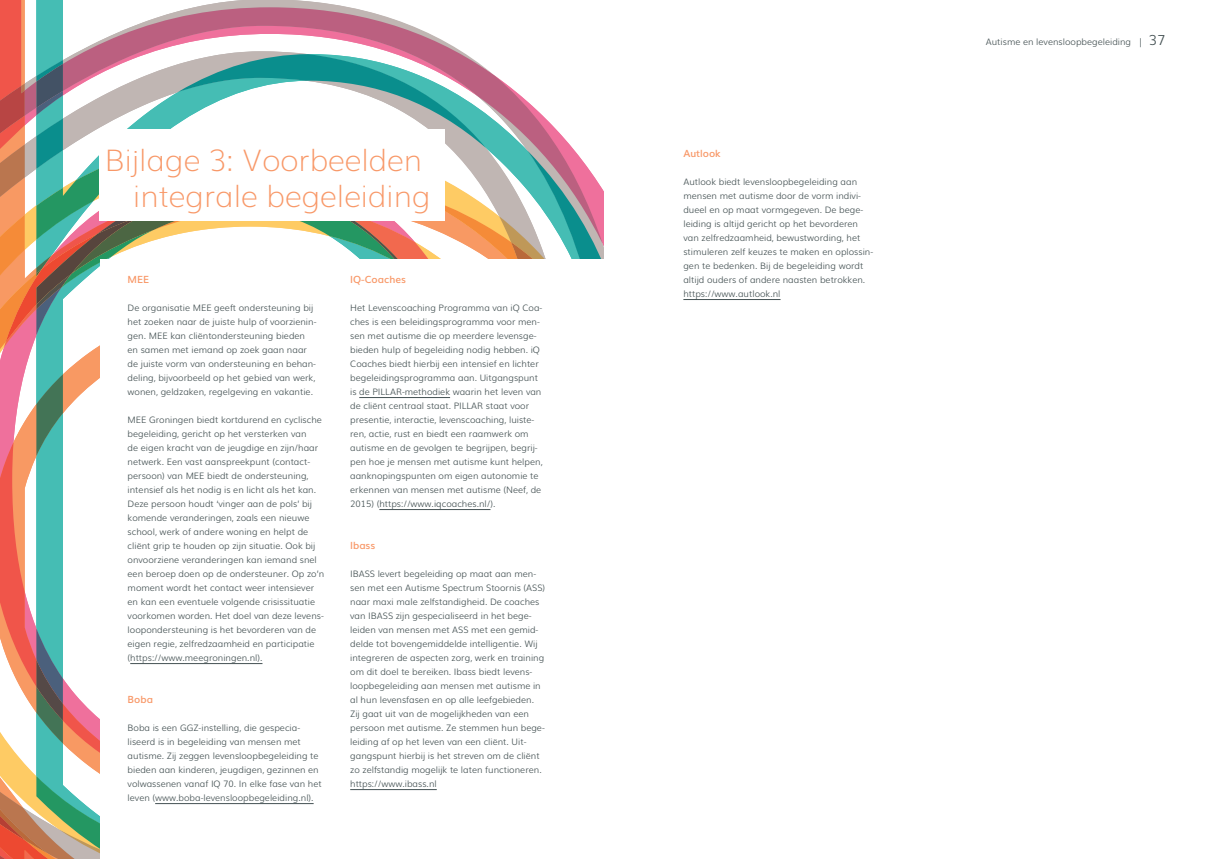
<style>
.page{position:relative;width:1208px;height:859px;background:#fff}
.page>*{position:absolute;margin:0;border:0;box-sizing:border-box;transform-origin:0 0}
.t1{font:200 30px/36px "Muli";color:#f89868;text-align:right}
.t2{font:600 10px "Muli";color:#f89868}
.t3{font:300 9px/14px "Muli";color:#445153}
.s1{font-size:14px}
</style>
<div class="page">
<svg style="left:0;top:0;width:604px;height:859px"></svg>
<div style="left:100px;top:259px;width:504px;height:600px;background:#fff"></div>
<hr style="left:683px;top:299px;width:97px;height:1px;background:#445153">
<hr style="left:130px;top:663px;width:132px;height:1px;background:#445153">
<hr style="left:155px;top:803px;width:159px;height:1px;background:#445153">
<hr style="left:359px;top:397px;width:91px;height:1px;background:#445153">
<hr style="left:379px;top:509px;width:111px;height:1px;background:#445153">
<hr style="left:350px;top:789px;width:87px;height:1px;background:#445153">
<div style="left:99px;top:130px;width:346px;height:91px;background:#fff"></div>
<h1 class="t1" style="left:105px;top:140px;width:327px">Bijlage 3: Voorbeelden integrale begeleiding</h1>
<p class="t2" style="left:128px;top:271px;width:23px">MEE</p>
<p class="t3" style="left:128px;top:300px;width:190px">De organisatie MEE geeft ondersteuning bij het zoeken naar de juiste hulp of voorzienin&shy;gen. MEE kan cliëntondersteuning bieden en samen met iemand op zoek gaan naar de juiste vorm van ondersteuning en behan&shy;deling, bijvoorbeeld op het gebied van werk, wonen, geldzaken, regelgeving en vakantie.</p>
<p class="t3" style="left:128px;top:412px;width:198px">MEE Groningen biedt kortdurend en cyclische begeleiding, gericht op het versterken van<br>de eigen kracht van de jeugdige en zijn/haar netwerk. Een vast aanspreekpunt (contact&shy;persoon) van MEE biedt de ondersteuning, intensief als het nodig is en licht als het kan.<br>Deze persoon houdt ‘vinger aan de pols’ bij komende veranderingen, zoals een nieuwe school, werk of andere woning en helpt de cliënt grip te houden op zijn situatie. Ook bij onvoorziene veranderingen kan iemand snel een beroep doen op de ondersteuner. Op zo’n moment wordt het contact weer intensiever en kan een eventuele volgende crisissituatie voorkomen worden. Het doel van deze levens&shy;loopondersteuning is het bevorderen van de eigen regie, zelfredzaamheid en participatie (https://www.meegroningen.nl).</p>
<p class="t2" style="left:128px;top:691px;width:27px">Boba</p>
<p class="t3" style="left:128px;top:720px;width:196px">Boba is een GGZ-instelling, die gespecia&shy;liseerd is in begeleiding van mensen met autisme. Zij zeggen levensloopbegeleiding te bieden aan kinderen, jeugdigen, gezinnen en volwassenen vanaf IQ 70. In elke fase van het leven (www.boba-levensloopbegeleiding.nl).</p>
<p class="t2" style="left:350px;top:271px;width:57px">IQ-Coaches</p>
<p class="t3" style="left:350px;top:300px;width:194px">Het Levenscoaching Programma van iQ Coa&shy;ches is een beleidingsprogramma voor men&shy;sen met autisme die op meerdere levensge&shy;bieden hulp of begeleiding nodig hebben. iQ Coaches biedt hierbij een intensief en lichter begeleidingsprogramma aan. Uitgangspunt is de PILLAR-methodiek waarin het leven van de cliënt centraal staat. PILLAR staat voor presentie, interactie, levenscoaching, luiste&shy;ren, actie, rust en biedt een raamwerk om autisme en de gevolgen te begrijpen, begrij&shy;pen hoe je mensen met autisme kunt helpen, aanknopingspunten om eigen autonomie te erkennen van mensen met autisme (Neef, de 2015) (https://www.iqcoaches.nl/).</p>
<p class="t2" style="left:350px;top:537px;width:27px">Ibass</p>
<p class="t3" style="left:350px;top:566px;width:196px">IBASS levert begeleiding op maat aan men&shy;sen met een Autisme Spectrum Stoornis (ASS) naar maxi male zelfstandigheid. De coaches van IBASS zijn gespecialiseerd in het bege&shy;leiden van mensen met ASS met een gemid&shy;delde tot bovengemiddelde intelligentie. Wij integreren de aspecten zorg, werk en training om dit doel te bereiken. Ibass biedt levens&shy;loopbegeleiding aan mensen met autisme in al hun levensfasen en op alle leefgebieden.<br>Zij gaat uit van de mogelijkheden van een persoon met autisme. Ze stemmen hun bege&shy;leiding af op het leven van een cliënt. Uit&shy;gangspunt hierbij is het streven om de cliënt zo zelfstandig mogelijk te laten functioneren. https://www.ibass.nl</p>
<p class="t2" style="left:683px;top:145px;width:39px">Autlook</p>
<p class="t3" style="left:683px;top:174px;width:191px">Autlook biedt levensloopbegeleiding aan mensen met autisme door de vorm indivi&shy;dueel en op maat vormgegeven. De bege&shy;leiding is altijd gericht op het bevorderen van zelfredzaamheid, bewustwording, het stimuleren zelf keuzes te maken en oplossin&shy;gen te bedenken. Bij de begeleiding wordt altijd ouders of andere naasten betrokken. https://www.autlook.nl</p>
<p class="t3" style="left:985px;top:34px;width:181px">Autisme en levensloopbegeleiding | <span class="s1">37</span></p>
</div>
